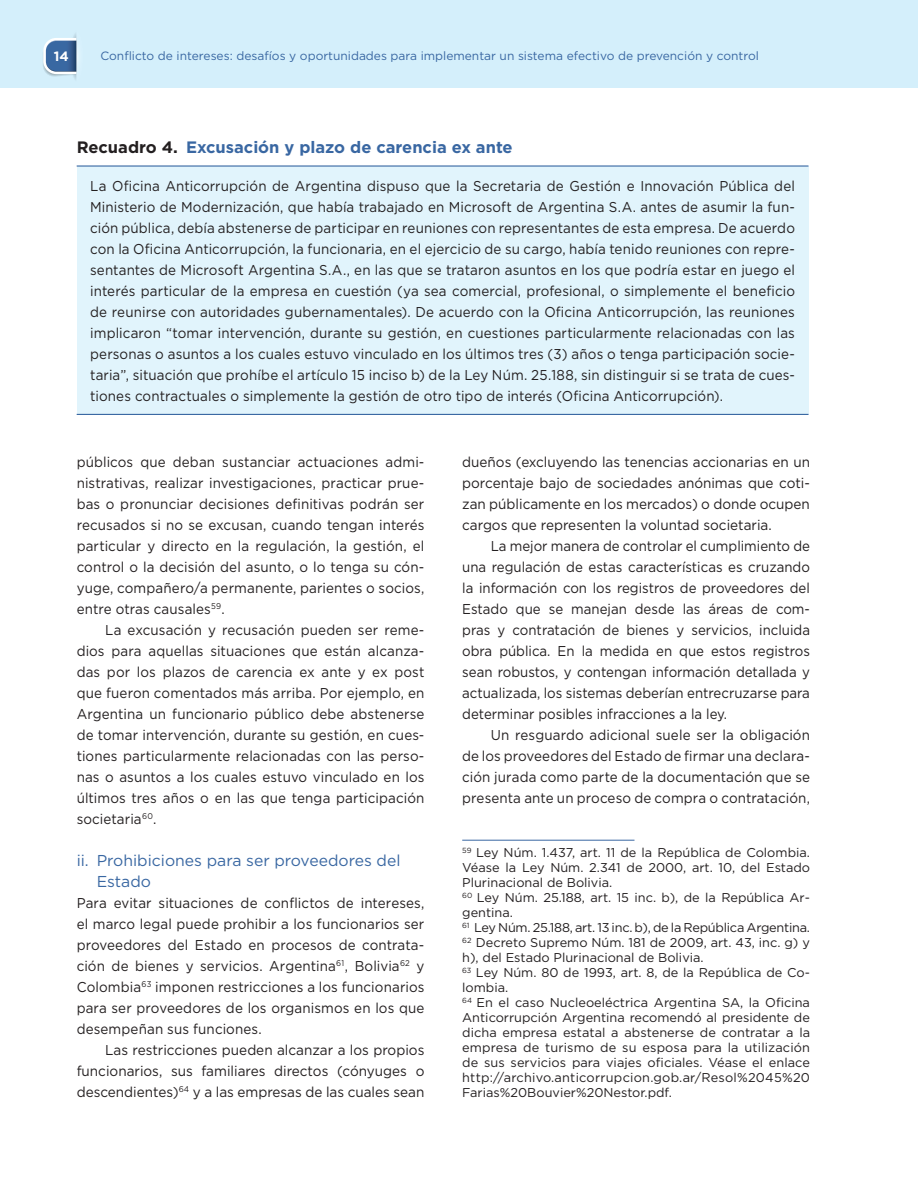
<style>
.page{position:relative;width:918px;height:1188px;background:#fff}
.page>*{position:absolute;margin:0;border:0;box-sizing:border-box;transform-origin:0 0}
.t1{font:700 16.5px "Gotham";color:#3967a2}
.t2{font:15.75px/21px "Gotham";color:#3967a2}
.t3{font:14.25px/21px "Gotham";color:#231f20;text-align:justify;scale:.94 1}
.t4{font:14.25px/21px "Gotham";color:#231f20;text-align:justify;scale:.93 1}
.t5{font:14.25px/21px "Gotham";color:#231f20;text-align:justify;scale:.95 1}
.t6{font:700 13.5px "Gotham";color:#fff}
.t7{font:12.75px/15px "Gotham";color:#231f20}
.t8{font:12px "Gotham";color:#3967a2}
.s1{color:#231f20}
</style>
<div class="page">
<div style="left:0;top:0;width:918px;height:88px;background:#d4effb"></div>
<svg style="left:43px;top:33px;width:36px;height:47px"></svg>
<div style="left:77px;top:166px;width:731px;height:248px;background:#e1f4fc"></div>
<hr style="left:77px;top:165px;width:732px;height:2px;background:#3967a2">
<hr style="left:77px;top:414px;width:732px;height:1px;background:#3967a2">
<hr style="left:462px;top:840px;width:172px;height:1px;background:#3967a2">
<p class="t6" style="left:54px;top:47px;width:16px">14</p>
<p class="t8" style="left:100px;top:49px;width:660px">Conflicto de intereses: desafíos y oportunidades para implementar un sistema efectivo de prevención y control</p>
<p class="t1" style="left:77px;top:136px;width:438px"><span class="s1">Recuadro 4.</span> Excusación y plazo de carencia ex ante</p>
<p class="t3" style="left:90px;top:175px;width:751px">La Oficina Anticorrupción de Argentina dispuso que la Secretaria de Gestión e Innovación Pública del Ministerio de Modernización, que había trabajado en Microsoft de Argentina S.A. antes de asumir la fun&shy;ción pública, debía abstenerse de participar en reuniones con representantes de esta empresa. De acuerdo con la Oficina Anticorrupción, la funcionaria, en el ejercicio de su cargo, había tenido reuniones con repre&shy;sentantes de Microsoft Argentina S.A., en las que se trataron asuntos en los que podría estar en juego el interés particular de la empresa en cuestión (ya sea comercial, profesional, o simplemente el beneficio de reunirse con autoridades gubernamentales). De acuerdo con la Oficina Anticorrupción, las reuniones implicaron “tomar intervención, durante su gestión, en cuestiones particularmente relacionadas con las personas o asuntos a los cuales estuvo vinculado en los últimos tres (3) años o tenga participación socie&shy;taria”, situación que prohíbe el artículo 15 inciso b) de la Ley Núm. 25.188, sin distinguir si se trata de cues&shy;tiones contractuales o simplemente la gestión de otro tipo de interés (Oficina Anticorrupción).</p>
<p class="t3" style="left:77px;top:451px;width:372px">públicos que deban sustanciar actuaciones admi&shy;nistrativas, realizar investigaciones, practicar prue&shy;bas o pronunciar decisiones definitivas podrán ser recusados si no se excusan, cuando tengan interés particular y directo en la regulación, la gestión, el control o la decisión del asunto, o lo tenga su cón&shy;yuge, compañero/a permanente, parientes o socios, entre otras causales<sup>59</sup>.</p>
<p class="t3" style="left:77px;top:619px;width:372px;text-indent:28px">La excusación y recusación pueden ser reme&shy;dios para aquellas situaciones que están alcanza&shy;das por los plazos de carencia ex ante y ex post que fueron comentados más arriba. Por ejemplo, en Argentina un funcionario público debe abstenerse de tomar intervención, durante su gestión, en cues&shy;tiones particularmente relacionadas con las perso&shy;nas o asuntos a los cuales estuvo vinculado en los últimos tres años o en las que tenga participación societaria<sup>60</sup>.</p>
<p class="t2" style="left:97px;top:850px;width:305px;text-indent:-20px">ii. Prohibiciones para ser proveedores del<br>Estado</p>
<p class="t3" style="left:77px;top:892px;width:371px">Para evitar situaciones de conflictos de intereses, el marco legal puede prohibir a los funcionarios ser proveedores del Estado en procesos de contrata&shy;ción de bienes y servicios. Argentina<sup>61</sup>, Bolivia<sup>62</sup> y Colombia<sup>63</sup> imponen restricciones a los funcionarios para ser proveedores de los organismos en los que desempeñan sus funciones.</p>
<p class="t5" style="left:77px;top:1039px;width:368px;text-indent:28px">Las restricciones pueden alcanzar a los propios funcionarios, sus familiares directos (cónyuges o descendientes)<sup>64</sup> y a las empresas de las cuales sean</p>
<p class="t5" style="left:462px;top:451px;width:368px">dueños (excluyendo las tenencias accionarias en un porcentaje bajo de sociedades anónimas que coti&shy;zan públicamente en los mercados) o donde ocupen cargos que representen la voluntad societaria.</p>
<p class="t4" style="left:462px;top:535px;width:375px;text-indent:29px">La mejor manera de controlar el cumplimiento de una regulación de estas características es cruzando la información con los registros de proveedores del Estado que se manejan desde las áreas de com&shy;pras y contratación de bienes y servicios, incluida obra pública. En la medida en que estos registros sean robustos, y contengan información detallada y actualizada, los sistemas deberían entrecruzarse para determinar posibles infracciones a la ley.</p>
<p class="t3" style="left:462px;top:724px;width:371px;text-indent:29px">Un resguardo adicional suele ser la obligación de los proveedores del Estado de firmar una declara&shy;ción jurada como parte de la documentación que se presenta ante un proceso de compra o contratación,</p>
<p class="t7" style="left:462px;top:845px;width:349px"><sup>59</sup> Ley Núm. 1.437, art. 11 de la República de Colombia.<br>Véase la Ley Núm. 2.341 de 2000, art. 10, del Estado Plurinacional de Bolivia.<br><sup>60</sup> Ley Núm. 25.188, art. 15 inc. b), de la República Ar&shy;gentina.<br><sup>61</sup> Ley Núm. 25.188, art. 13 inc. b), de la República Argentina.<br><sup>62</sup> Decreto Supremo Núm. 181 de 2009, art. 43, inc. g) y h), del Estado Plurinacional de Bolivia.<br><sup>63</sup> Ley Núm. 80 de 1993, art. 8, de la República de Co&shy;lombia.<br><sup>64</sup> En el caso Nucleoeléctrica Argentina SA, la Oficina Anticorrupción Argentina recomendó al presidente de dicha empresa estatal a abstenerse de contratar a la empresa de turismo de su esposa para la utilización de sus servicios para viajes oficiales. Véase el enlace http://archivo.anticorrupcion.gob.ar/Resol%2045%20<br>Farias%20Bouvier%20Nestor.pdf.</p>
</div>
